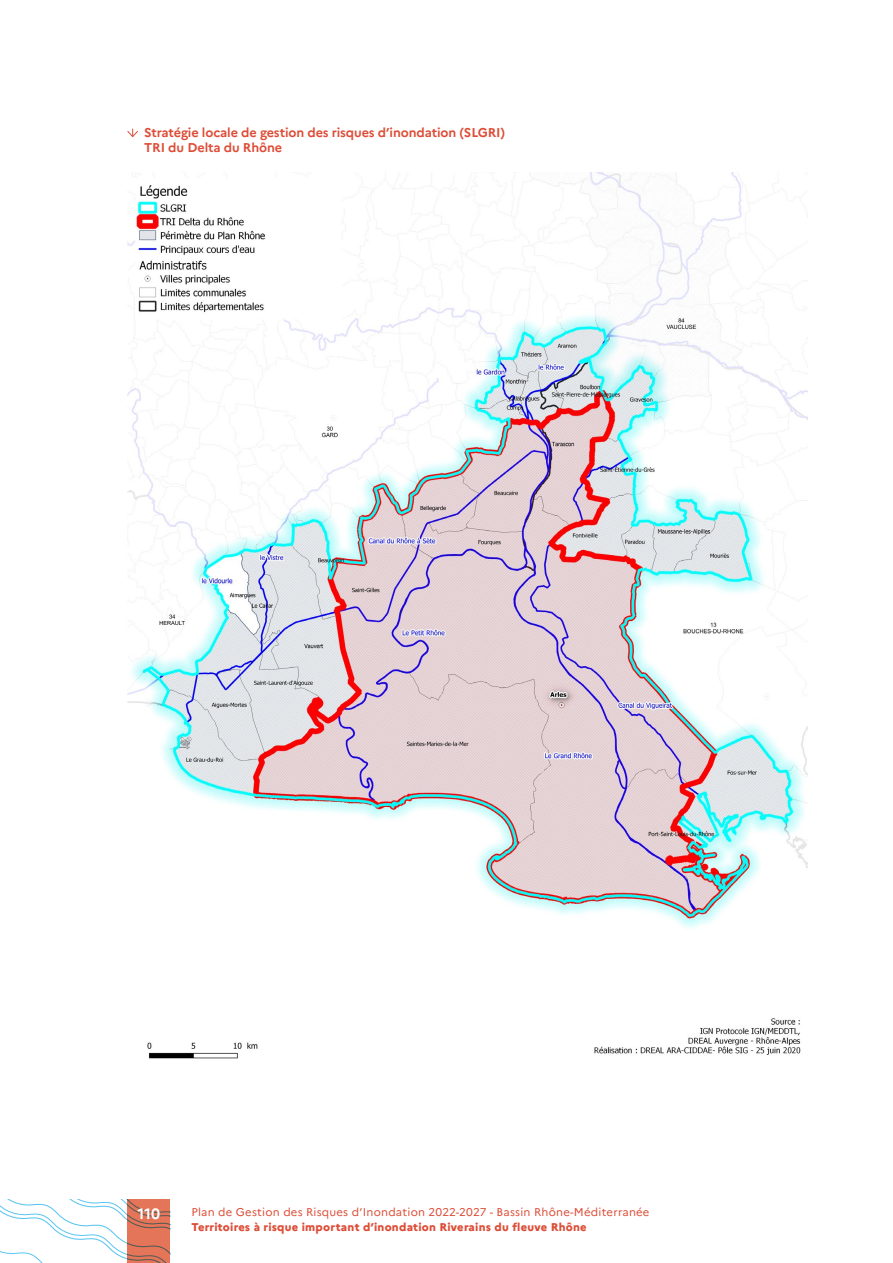
<style>
.page{position:relative;width:893px;height:1263px;background:#fff}
.page>*{position:absolute;margin:0;border:0;box-sizing:border-box;transform-origin:0 0}
.t1{font:700 15px "Marianne";color:#fff}
.tit_graph{font:700 12.75px/15px "Marianne";letter-spacing:-.01em;color:#dd4d37}
.t2{font:11.25px "Marianne";letter-spacing:.02em;color:#dd4d37}
.t3{font:800 11.25px "Marianne";letter-spacing:.02em;color:#dd4d37}
</style>
<div class="page">
<svg style="left:0;top:1199px;width:170px;height:64px"></svg>
<svg style="left:127px;top:129px;width:11px;height:8px"></svg>
<img style="left:128px;top:172px;width:680px;height:887px">
<p class="tit_graph" style="left:144px;top:125px;width:362px">Stratégie locale de gestion des risques d’inondation (SLGRI)<br>TRI du Delta du Rhône</p>
<p class="t1" style="left:138px;top:1204px;width:24px">110</p>
<p class="t2" style="left:191px;top:1205px;width:460px">Plan de Gestion des Risques d’Inondation 2022-2027 - Bassin Rhône-Méditerranée</p>
<p class="t3" style="left:191px;top:1220px;width:397px">Territoires à risque important d’inondation Riverains du fleuve Rhône</p>
</div>
